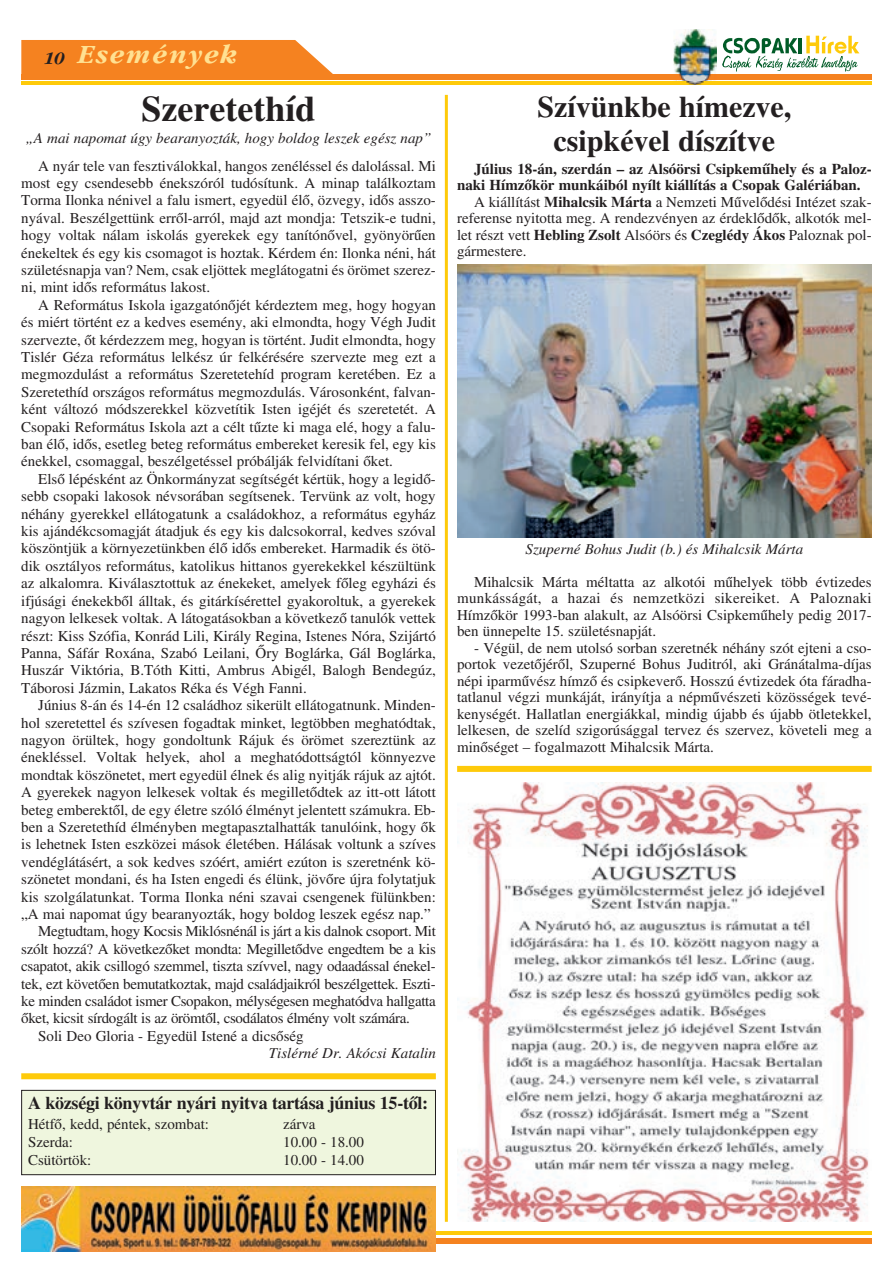
<style>
.page{position:relative;width:893px;height:1263px;background:#fff}
.page>*{position:absolute;margin:0;border:0;box-sizing:border-box;transform-origin:0 0}
.t1{font:36px "Hu Times Bold";color:#231f20}
.t2{font:30px/34.5px "Hu Times Bold";color:#231f20;text-align:center}
.t3{font:italic 27px "Garamond HU Bold";letter-spacing:.07em;color:#ffe192}
.t4{font:18px "Hu Times Bold";letter-spacing:-.015em;color:#231f20}
.t5{font:15px/17.4px "Hu Times Roman";color:#231f20;text-align:justify}
.t6{font:15px "Hu Times Roman";letter-spacing:-.02em;color:#231f20}
.t7{font:15px "Hu Times Italic";color:#231f20}
.t8{font:15px/16.5px "Hu Times Bold";color:#231f20}
.s1{font-size:18px;color:#231f20}
.s2{font-family:"Hu Times Bold"}
</style>
<div class="page">
<hr style="left:21px;top:82px;width:851px;height:3px;background:#feca0a">
<div style="left:21px;top:74px;width:851px;height:5px;background:#f58220"></div>
<div style="left:21px;top:40px;width:312px;height:34px;background:#f58220"></div>
<svg style="left:722px;top:36px;width:137px;height:36px"></svg>
<img style="left:674px;top:29px;width:43px;height:53px">
<img style="left:686px;top:82px;width:18px;height:3px">
<img style="left:674px;top:74px;width:43px;height:5px">
<div style="left:273px;top:1238px;width:599px;height:5px;background:#f58220"></div>
<hr style="left:273px;top:1231px;width:599px;height:3px;background:#feca0a">
<img style="left:21px;top:1186px;width:415px;height:65px">
<div style="left:457px;top:766px;width:415px;height:6px;background:#feca0a"></div>
<hr style="left:445px;top:95px;width:3px;height:1127px;background:#feca0a">
<img style="left:457px;top:782px;width:412px;height:440px">
<img style="left:457px;top:264px;width:415px;height:273px">
<div style="left:22px;top:1090px;width:413px;height:85px;background:#eff6de"></div>
<div style="left:21px;top:1090px;width:415px;height:85px;border:1px solid #231f20"></div>
<div style="left:21px;top:1073px;width:415px;height:6px;background:#feca0a"></div>
<h3 class="t3" style="left:44px;top:43px;width:195px"><span class="s1">10</span> Események</h3>
<h1 class="t1" style="left:142px;top:96px;width:175px">Szeretethíd</h1>
<p class="t7" style="left:26px;top:132px;width:407px">„A mai napomat úgy bearanyozták, hogy boldog leszek egész nap”</p>
<p class="t5" style="left:21px;top:158px;width:416px;text-indent:17px">A nyár tele van fesztiválokkal, hangos zenéléssel és dalolással. Mi most egy csendesebb énekszóról tudósítunk. A minap találkoztam Torma Ilonka nénivel a falu ismert, egyedül élõ, özvegy, idõs asszo&shy;nyával. Beszélgettünk errõl-arról, majd azt mondja: Tetszik-e tudni, hogy voltak nálam iskolás gyerekek egy tanítónõvel, gyönyörûen énekeltek és egy kis csomagot is hoztak. Kérdem én: Ilonka néni, hát születésnapja van? Nem, csak eljöttek meglátogatni és örömet szerez&shy;ni, mint idõs református lakost.</p>
<p class="t5" style="left:21px;top:298px;width:416px;text-indent:17px">A Református Iskola igazgatónõjét kérdeztem meg, hogy hogyan és miért történt ez a kedves esemény, aki elmondta, hogy Végh Judit szervezte, õt kérdezzem meg, hogyan is történt. Judit elmondta, hogy Tislér Géza református lelkész úr felkérésére szervezte meg ezt a megmozdulást a református Szeretetehíd program keretében. Ez a Szeretethíd országos református megmozdulás. Városonként, falvan&shy;ként változó módszerekkel közvetítik Isten igéjét és szeretetét. A Csopaki Református Iskola azt a célt tûzte ki maga elé, hogy a falu&shy;ban élõ, idõs, esetleg beteg református embereket keresik fel, egy kis énekkel, csomaggal, beszélgetéssel próbálják felvidítani õket.</p>
<p class="t5" style="left:21px;top:472px;width:416px;text-indent:17px">Elsõ lépésként az Önkormányzat segítségét kértük, hogy a legidõ&shy;sebb csopaki lakosok névsorában segítsenek. Tervünk az volt, hogy néhány gyerekkel ellátogatunk a családokhoz, a református egyház kis ajándékcsomagját átadjuk és egy kis dalcsokorral, kedves szóval köszöntjük a környezetünkben élõ idõs embereket. Harmadik és ötö&shy;dik osztályos református, katolikus hittanos gyerekekkel készültünk az alkalomra. Kiválasztottuk az énekeket, amelyek fõleg egyházi és ifjúsági énekekbõl álltak, és gitárkísérettel gyakoroltuk, a gyerekek nagyon lelkesek voltak. A látogatásokban a következõ tanulók vettek részt: Kiss Szófia, Konrád Lili, Király Regina, Istenes Nóra, Szijártó Panna, Sáfár Roxána, Szabó Leilani, Õry Boglárka, Gál Boglárka, Huszár Viktória, B.Tóth Kitti, Ambrus Abigél, Balogh Bendegúz, Táborosi Jázmin, Lakatos Réka és Végh Fanni.</p>
<p class="t5" style="left:38px;top:698px;width:399px">Június 8-án és 14-én 12 családhoz sikerült ellátogatnunk. Minden-</p>
<p class="t5" style="left:21px;top:715px;width:416px">hol szeretettel és szívesen fogadtak minket, legtöbben meghatódtak,</p>
<p class="t5" style="left:21px;top:733px;width:416px">nagyon örültek, hogy gondoltunk Rájuk és örömet szereztünk az</p>
<p class="t5" style="left:21px;top:750px;width:416px">énekléssel. Voltak helyek, ahol a meghatódottságtól könnyezve</p>
<p class="t5" style="left:21px;top:767px;width:416px">mondtak köszönetet, mert egyedül élnek és alig nyitják rájuk az ajtót.</p>
<p class="t5" style="left:21px;top:785px;width:416px">A gyerekek nagyon lelkesek voltak és megilletõdtek az itt-ott látott</p>
<p class="t5" style="left:21px;top:802px;width:416px">beteg emberektõl, de egy életre szóló élményt jelentett számukra. Eb-</p>
<p class="t5" style="left:21px;top:820px;width:416px">ben a Szeretethíd élményben megtapasztalhatták tanulóink, hogy õk</p>
<p class="t5" style="left:21px;top:837px;width:416px">is lehetnek Isten eszközei mások életében. Hálásak voltunk a szíves</p>
<p class="t5" style="left:21px;top:854px;width:416px">vendéglátásért, a sok kedves szóért, amiért ezúton is szeretnénk kö-</p>
<p class="t5" style="left:21px;top:872px;width:416px">szönetet mondani, és ha Isten engedi és élünk, jövõre újra folytatjuk</p>
<p class="t5" style="left:21px;top:889px;width:416px">kis szolgálatunkat. Torma Ilonka néni szavai csengenek fülünkben:</p>
<p class="t5" style="left:21px;top:907px;width:411px">„A mai napomat úgy bearanyozták, hogy boldog leszek egész nap.”</p>
<p class="t6" style="left:38px;top:926px;width:399px">Megtudtam, hogy Kocsis Miklósnénál is járt a kis dalnok csoport. Mit</p>
<p class="t6" style="left:21px;top:943px;width:416px">szólt hozzá? A következõket mondta: Megilletõdve engedtem be a kis</p>
<p class="t6" style="left:21px;top:961px;width:416px">csapatot, akik csillogó szemmel, tiszta szívvel, nagy odaadással énekel-</p>
<p class="t6" style="left:21px;top:978px;width:416px">tek, ezt követõen bemutatkoztak, majd családjaikról beszélgettek. Eszti-</p>
<p class="t6" style="left:21px;top:996px;width:416px">ke minden családot ismer Csopakon, mélységesen meghatódva hallgatta</p>
<p class="t6" style="left:21px;top:1013px;width:390px">õket, kicsit sírdogált is az örömtõl, csodálatos élmény volt számára.</p>
<p class="t5" style="left:38px;top:1028px;width:267px">Soli Deo Gloria - Egyedül Istené a dicsõség</p>
<p class="t7" style="left:269px;top:1048px;width:168px">Tislérné Dr. Akócsi Katalin</p>
<p class="t4" style="left:28px;top:1096px;width:402px">A községi könyvtár nyári nyitva tartása június 15-tõl:</p>
<p class="t5" style="left:28px;top:1116px;width:183px">Hétfõ, kedd, péntek, szombat:</p>
<p class="t5" style="left:283px;top:1116px;width:34px">zárva</p>
<p class="t5" style="left:28px;top:1134px;width:46px">Szerda:</p>
<p class="t5" style="left:283px;top:1134px;width:82px">10.00 - 18.00</p>
<p class="t5" style="left:28px;top:1152px;width:65px">Csütörtök:</p>
<p class="t5" style="left:283px;top:1152px;width:82px">10.00 - 14.00</p>
<h2 class="t2" style="left:537px;top:92px;width:256px">Szívünkbe hímezve, csipkével díszítve</h2>
<p class="t8" style="left:457px;top:162px;width:416px;text-indent:17px">Július 18-án, szerdán – az Alsóörsi Csipkemûhely és a Paloz&shy;naki Hímzõkör munkáiból nyílt kiállítás a Csopak Galériában.</p>
<p class="t5" style="left:457px;top:195px;width:416px;line-height:16.5px;text-indent:17px">A kiállítást <span class="s2">Mihalcsik Márta</span> a Nemzeti Mûvelõdési Intézet szak&shy;referense nyitotta meg. A rendezvényen az érdeklõdõk, alkotók mel&shy;let részt vett <span class="s2">Hebling Zsolt</span> Alsóörs és <span class="s2">Czeglédy Ákos</span> Paloznak pol&shy;gármestere.</p>
<p class="t7" style="left:526px;top:544px;width:279px">Szuperné Bohus Judit (b.) és Mihalcsik Márta</p>
<p class="t5" style="left:457px;top:575px;width:416px;line-height:16.5px;text-indent:17px">Mihalcsik Márta méltatta az alkotói mûhelyek több évtizedes munkásságát, a hazai és nemzetközi sikereiket. A Paloznaki Hímzõkör 1993-ban alakult, az Alsóörsi Csipkemûhely pedig 2017- ben ünnepelte 15. születésnapját.</p>
<p class="t5" style="left:457px;top:641px;width:416px;line-height:16.5px;text-indent:17px">- Végül, de nem utolsó sorban szeretnék néhány szót ejteni a cso&shy;portok vezetõjérõl, Szuperné Bohus Juditról, aki Gránátalma-díjas népi iparmûvész hímzõ és csipkeverõ. Hosszú évtizedek óta fáradha&shy;tatlanul végzi munkáját, irányítja a népmûvészeti közösségek tevé&shy;kenységét. Hallatlan energiákkal, mindig újabb és újabb ötletekkel, lelkesen, de szelíd szigorúsággal tervez és szervez, követeli meg a minõséget – fogalmazott Mihalcsik Márta.</p>
</div>
